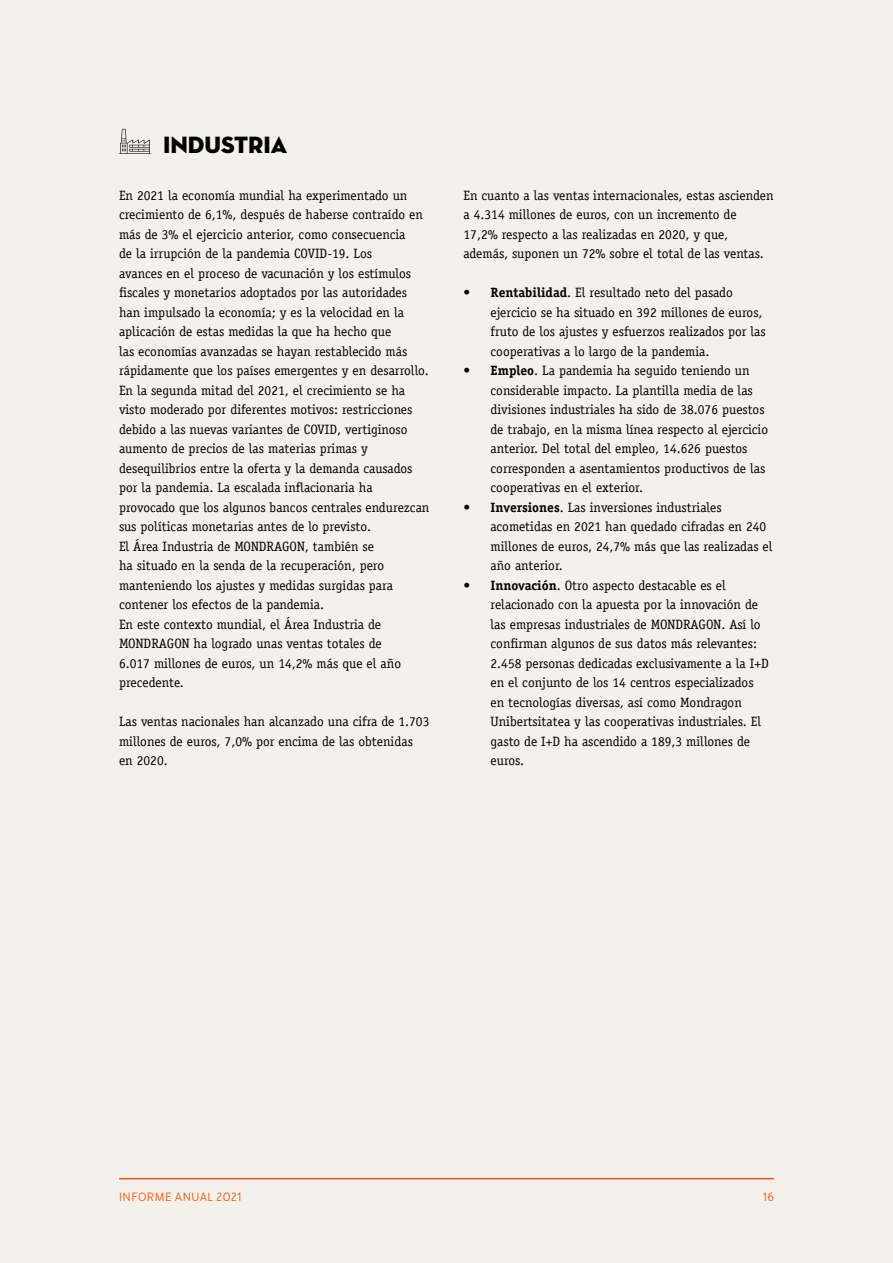
<style>
.page{position:relative;width:893px;height:1263px;background:#f4f1ed}
.page>*{position:absolute;margin:0;border:0;box-sizing:border-box;transform-origin:0 0}
.t1{font:24px "Neutra Disp Titling";color:#000}
.t2{font:13.5px/19.5px "Officina Serif LT";color:#000}
.t3{font:500 12px "Merlo";letter-spacing:.04em;color:#ff4e00}
.s1{font-family:"Officina Serif Std";font-weight:700}
</style>
<div class="page">
<hr style="left:119px;top:1178px;width:655px;height:1px;background:#fa4f14">
<svg style="left:119px;top:129px;width:32px;height:25px"></svg>
<p class="t1" style="left:163px;top:130px;width:126px">INDUSTRIA</p>
<p class="t2" style="left:119px;top:185px;width:311px">En 2021 la economía mundial ha experimentado un crecimiento de 6,1%, después de haberse contraído en más de 3% el ejercicio anterior, como consecuencia<br>de la irrupción de la pandemia COVID-19. Los<br>avances en el proceso de vacunación y los estímulos fiscales y monetarios adoptados por las autoridades han impulsado la economía; y es la velocidad en la aplicación de estas medidas la que ha hecho que<br>las economías avanzadas se hayan restablecido más rápidamente que los países emergentes y en desarrollo.</p>
<p class="t2" style="left:119px;top:380px;width:312px">En la segunda mitad del 2021, el crecimiento se ha visto moderado por diferentes motivos: restricciones debido a las nuevas variantes de COVID, vertiginoso aumento de precios de las materias primas y desequilibrios entre la oferta y la demanda causados por la pandemia. La escalada inflacionaria ha provocado que los algunos bancos centrales endurezcan sus políticas monetarias antes de lo previsto.</p>
<p class="t2" style="left:119px;top:536px;width:275px">El Área Industria de MONDRAGON, también se<br>ha situado en la senda de la recuperación, pero manteniendo los ajustes y medidas surgidas para contener los efectos de la pandemia.</p>
<p class="t2" style="left:119px;top:614px;width:284px">En este contexto mundial, el Área Industria de MONDRAGON ha logrado unas ventas totales de 6.017 millones de euros, un 14,2% más que el año precedente.</p>
<p class="t2" style="left:119px;top:712px;width:312px">Las ventas nacionales han alcanzado una cifra de 1.703 millones de euros, 7,0% por encima de las obtenidas en 2020.</p>
<p class="t2" style="left:463px;top:185px;width:312px">En cuanto a las ventas internacionales, estas ascienden a 4.314 millones de euros, con un incremento de 17,2% respecto a las realizadas en 2020, y que, además, suponen un 72% sobre el total de las ventas.</p>
<p class="t2" style="left:490px;top:283px;width:277px;text-indent:-27px"><span class="s1">• Rentabilidad</span>. El resultado neto del pasado ejercicio se ha situado en 392 millones de euros, fruto de los ajustes y esfuerzos realizados por las cooperativas a lo largo de la pandemia.</p>
<p class="t2" style="left:490px;top:361px;width:279px;text-indent:-27px"><span class="s1">• Empleo</span>. La pandemia ha seguido teniendo un considerable impacto. La plantilla media de las divisiones industriales ha sido de 38.076 puestos de trabajo, en la misma línea respecto al ejercicio anterior. Del total del empleo, 14.626 puestos corresponden a asentamientos productivos de las cooperativas en el exterior.</p>
<p class="t2" style="left:490px;top:497px;width:284px;text-indent:-27px"><span class="s1">• Inversiones</span>. Las inversiones industriales acometidas en 2021 han quedado cifradas en 240 millones de euros, 24,7% más que las realizadas el año anterior.</p>
<p class="t2" style="left:490px;top:575px;width:280px;text-indent:-27px"><span class="s1">• Innovación</span>. Otro aspecto destacable es el relacionado con la apuesta por la innovación de las empresas industriales de MONDRAGON. Así lo confirman algunos de sus datos más relevantes:<br>2.458 personas dedicadas exclusivamente a la I+D en el conjunto de los 14 centros especializados en tecnologías diversas, así como Mondragon Unibertsitatea y las cooperativas industriales. El gasto de I+D ha ascendido a 189,3 millones de euros.</p>
<p class="t3" style="left:119px;top:1189px;width:124px">INFORME ANUAL 2021</p>
<p class="t3" style="left:763px;top:1189px;width:12px">16</p>
</div>
